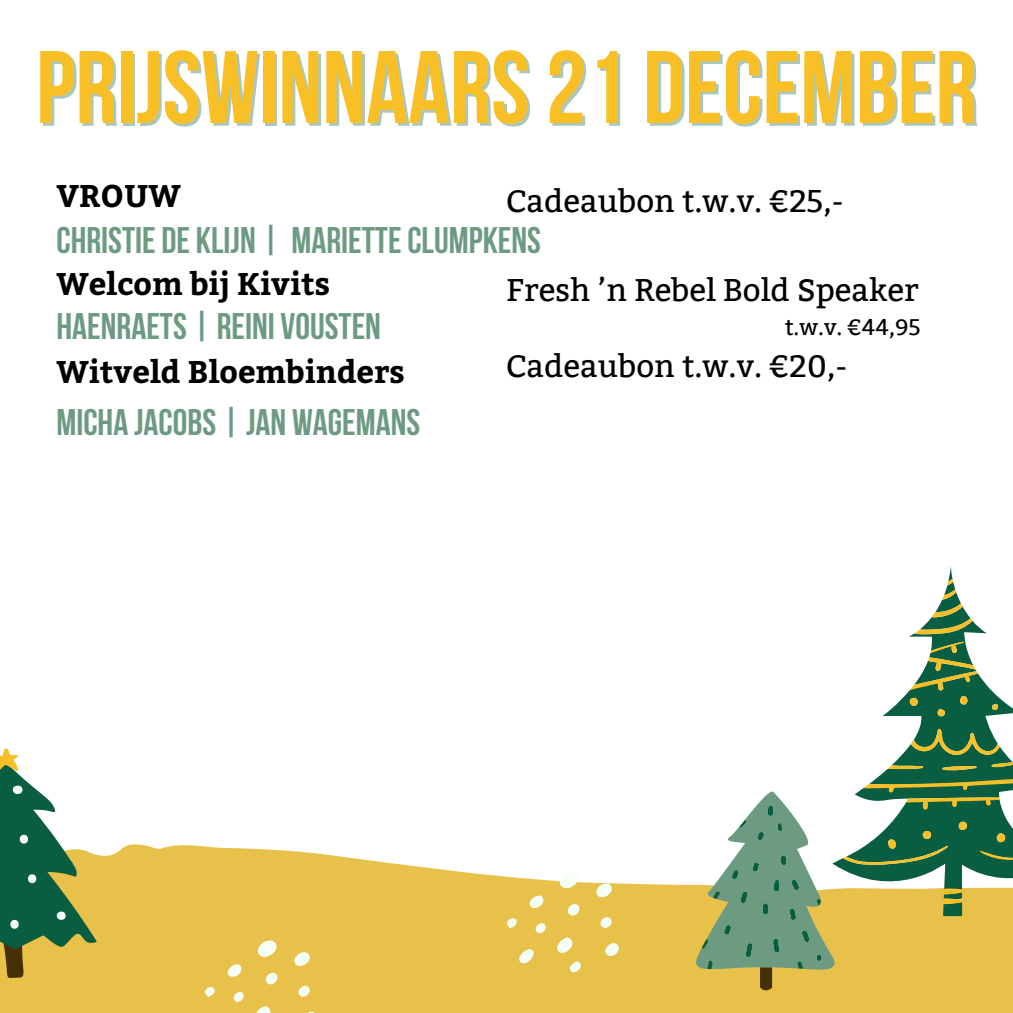
<style>
.page{position:relative;width:1013px;height:1013px;background:#fff}
.page>*{position:absolute;margin:0;border:0;box-sizing:border-box;transform-origin:0 0}
.t1{font:700 102.75px "Bebas Neue";color:#f8c026}
.t2{font:700 36.88px "Bebas Neue";color:#6d9b82}
.t3{font:31.25px "Bitter";color:#000}
.t4{font:700 31.25px "Bitter";color:#000}
.t5{font:22.5px "Bitter";color:#000}
</style>
<div class="page">
<svg style="left:0;top:844px;width:1012px;height:168px;background:#eac75d"></svg>
<svg style="left:696px;top:791px;width:138px;height:199px"></svg>
<svg style="left:832px;top:566px;width:180px;height:350px"></svg>
<svg style="left:843px;top:579px;width:169px;height:325px"></svg>
<svg style="left:257px;top:939px;width:20px;height:18px"></svg>
<svg style="left:254px;top:1005px;width:16px;height:7px"></svg>
<svg style="left:293px;top:952px;width:17px;height:15px"></svg>
<svg style="left:302px;top:1011px;width:15px;height:1px"></svg>
<svg style="left:227px;top:963px;width:14px;height:15px"></svg>
<svg style="left:265px;top:972px;width:13px;height:12px"></svg>
<svg style="left:298px;top:985px;width:12px;height:11px"></svg>
<svg style="left:233px;top:991px;width:11px;height:11px"></svg>
<svg style="left:204px;top:986px;width:11px;height:11px"></svg>
<svg style="left:559px;top:871px;width:20px;height:17px"></svg>
<svg style="left:556px;top:936px;width:16px;height:17px"></svg>
<svg style="left:595px;top:883px;width:17px;height:15px"></svg>
<svg style="left:518px;top:948px;width:16px;height:15px"></svg>
<svg style="left:604px;top:942px;width:15px;height:15px"></svg>
<svg style="left:529px;top:895px;width:14px;height:14px"></svg>
<svg style="left:567px;top:904px;width:13px;height:12px"></svg>
<svg style="left:600px;top:917px;width:11px;height:11px"></svg>
<svg style="left:569px;top:961px;width:12px;height:11px"></svg>
<svg style="left:535px;top:923px;width:10px;height:10px"></svg>
<svg style="left:506px;top:917px;width:11px;height:11px"></svg>
<svg style="left:0;top:748px;width:97px;height:230px"></svg>
<h1 class="t1" style="left:36px;top:46px;width:942px">PRIJSWINNAARS21 DECEMBER</h1>
<h3 class="t4" style="left:56px;top:173px;width:126px">VROUW</h3>
<p class="t3" style="left:506px;top:183px;width:338px">Cadeaubon t.w.v. €25,-</p>
<h2 class="t2" style="left:56px;top:225px;width:486px">CHRISTIE DE KLIJN | MARIETTECLUMPKENS</h2>
<h4 class="t4" style="left:56px;top:261px;width:275px">Welcom bij Kivits</h4>
<h2 class="t2" style="left:56px;top:312px;width:326px">HAENRAETS | REINI VOUSTEN</h2>
<h4 class="t4" style="left:56px;top:349px;width:350px">Witveld Bloembinders</h4>
<h2 class="t2" style="left:56px;top:407px;width:365px">MICHA JACOBS | JAN WAGEMANS</h2>
<p class="t3" style="left:506px;top:271px;width:413px">Fresh ’n Rebel Bold Speaker</p>
<p class="t5" style="left:784px;top:314px;width:137px">t.w.v. €44,95</p>
<p class="t3" style="left:506px;top:347px;width:342px">Cadeaubon t.w.v. €20,-</p>
</div>
